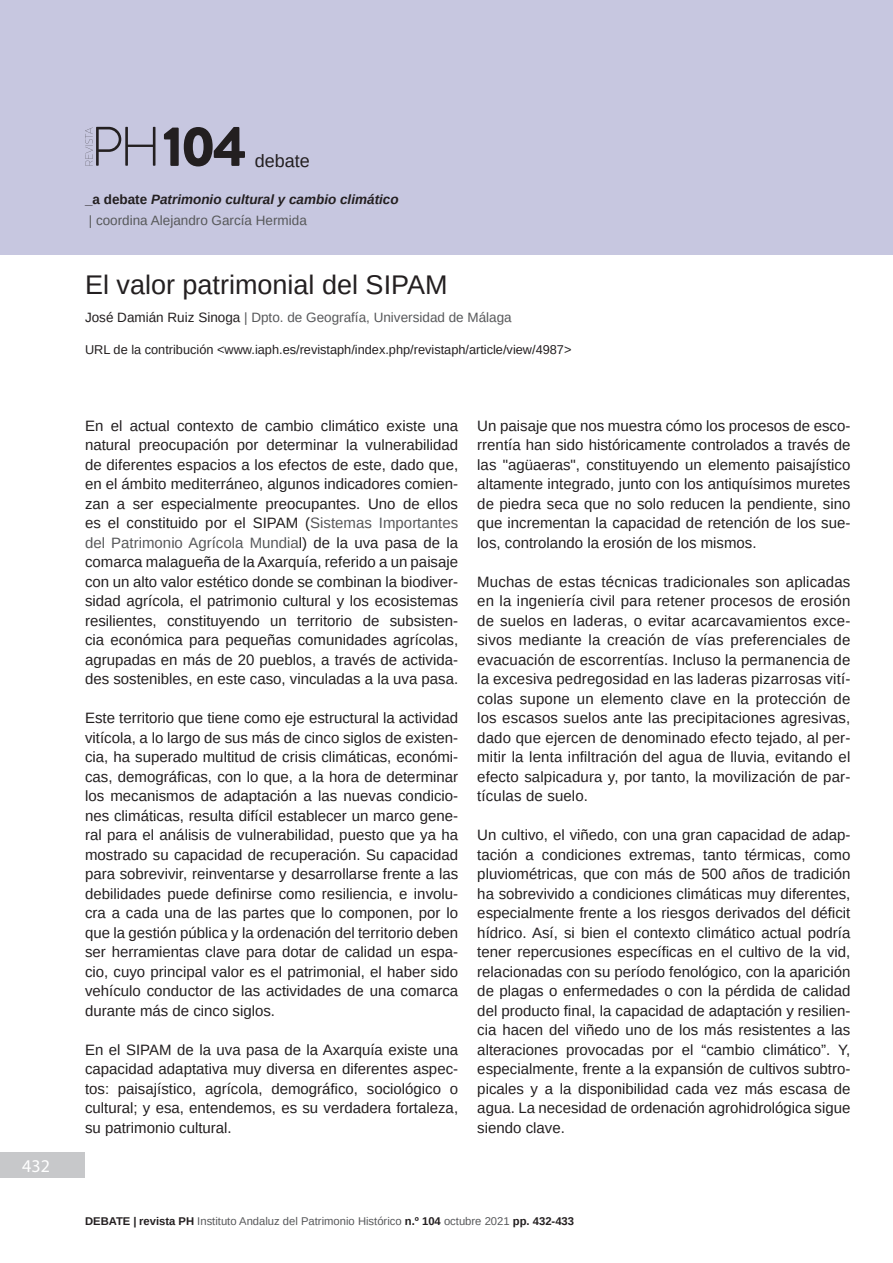
<style>
.page{position:relative;width:893px;height:1263px;background:#fff}
.page>*{position:absolute;margin:0;border:0;box-sizing:border-box;transform-origin:0 0}
.t1{font:900 56.4px "Brandon Grotesque";color:#231f20}
.Titulo{font:27px "Arimo";color:#231f20}
.t2{font:18px "Arimo";color:#231f20}
.t3{font:18px "Myriad Pro";color:#fff}
.t4{font:15px/19.5px "Arimo";color:#231f20;text-align:justify}
.t5{font:italic 700 13.5px/21px "Arimo";color:#231f20}
.Autor{font:13.5px "Arimo";color:#57585a}
.URL_articulo{font:12.75px "Arimo";color:#231f20}
.t6{font:11.25px "Arimo";color:#57585a}
.s1{font-style:normal}
.s2{font-weight:400;font-style:normal;color:#57585a}
.s3{color:#231f20}
.s4{color:#57585a}
.s5{font-weight:700;color:#231f20}
</style>
<div class="page">
<div style="left:0;top:0;width:893px;height:255px;background:#c7c7e0"></div>
<div style="left:0;top:1152px;width:85px;height:26px;background:#c7c8ca"></div>
<svg style="left:85px;top:127px;width:70px;height:39px"></svg>
<p class="t3" style="left:22px;top:1155px;width:29px">432</p>
<h1 class="t1" style="left:163px;top:107px;width:86px">104</h1>
<p class="t2" style="left:255px;top:149px;width:57px">debate</p>
<p class="t5" style="left:85px;top:189px;width:315px"><span class="s1">_a debate</span> Patrimonio cultural y cambio climático <span class="s2">| coordina Alejandro García Hermida</span></p>
<p class="Titulo" style="left:85px;top:268px;width:364px">El valor patrimonial del SIPAM</p>
<p class="Autor" style="left:85px;top:309px;width:428px"><span class="s3">José Damián Ruiz Sinoga</span> | Dpto. de Geografía, Universidad de Málaga</p>
<p class="URL_articulo" style="left:85px;top:342px;width:488px">URL de la contribución &lt;www.iaph.es/revistaph/index.php/revistaph/article/view/4987&gt;</p>
<p class="t4" style="left:85px;top:416px;width:375px">En el actual contexto de cambio climático existe una natural preocupación por determinar la vulnerabilidad de diferentes espacios a los efectos de este, dado que, en el ámbito mediterráneo, algunos indicadores comien&shy;zan a ser especialmente preocupantes. Uno de ellos es el constituido por el SIPAM (<span class="s4">Sistemas Importantes del Patrimonio Agrícola Mundia</span>l) de la uva pasa de la comarca malagueña de la Axarquía, referido a un paisaje con un alto valor estético donde se combinan la biodiver&shy;sidad agrícola, el patrimonio cultural y los ecosistemas resilientes, constituyendo un territorio de subsisten&shy;cia económica para pequeñas comunidades agrícolas, agrupadas en más de 20 pueblos, a través de activida&shy;des sostenibles, en este caso, vinculadas a la uva pasa.</p>
<p class="t4" style="left:85px;top:708px;width:375px">Este territorio que tiene como eje estructural la actividad vitícola, a lo largo de sus más de cinco siglos de existen&shy;cia, ha superado multitud de crisis climáticas, económi&shy;cas, demográficas, con lo que, a la hora de determinar los mecanismos de adaptación a las nuevas condicio&shy;nes climáticas, resulta difícil establecer un marco gene&shy;ral para el análisis de vulnerabilidad, puesto que ya ha mostrado su capacidad de recuperación. Su capacidad para sobrevivir, reinventarse y desarrollarse frente a las debilidades puede definirse como resiliencia, e involu&shy;cra a cada una de las partes que lo componen, por lo que la gestión pública y la ordenación del territorio deben ser herramientas clave para dotar de calidad un espa&shy;cio, cuyo principal valor es el patrimonial, el haber sido vehículo conductor de las actividades de una comarca durante más de cinco siglos.</p>
<p class="t4" style="left:85px;top:1040px;width:375px">En el SIPAM de la uva pasa de la Axarquía existe una capacidad adaptativa muy diversa en diferentes aspec&shy;tos: paisajístico, agrícola, demográfico, sociológico o cultural; y esa, entendemos, es su verdadera fortaleza, su patrimonio cultural.</p>
<p class="t4" style="left:477px;top:416px;width:375px">Un paisaje que nos muestra cómo los procesos de esco&shy;rrentía han sido históricamente controlados a través de las "agüaeras", constituyendo un elemento paisajístico altamente integrado, junto con los antiquísimos muretes de piedra seca que no solo reducen la pendiente, sino que incrementan la capacidad de retención de los sue&shy;los, controlando la erosión de los mismos.</p>
<p class="t4" style="left:477px;top:572px;width:375px">Muchas de estas técnicas tradicionales son aplicadas en la ingeniería civil para retener procesos de erosión de suelos en laderas, o evitar acarcavamientos exce&shy;sivos mediante la creación de vías preferenciales de evacuación de escorrentías. Incluso la permanencia de la excesiva pedregosidad en las laderas pizarrosas vití&shy;colas supone un elemento clave en la protección de los escasos suelos ante las precipitaciones agresivas, dado que ejercen de denominado efecto tejado, al per&shy;mitir la lenta infiltración del agua de lluvia, evitando el efecto salpicadura y, por tanto, la movilización de par&shy;tículas de suelo.</p>
<p class="t4" style="left:477px;top:825px;width:375px">Un cultivo, el viñedo, con una gran capacidad de adap&shy;tación a condiciones extremas, tanto térmicas, como pluviométricas, que con más de 500 años de tradición ha sobrevivido a condiciones climáticas muy diferentes, especialmente frente a los riesgos derivados del déficit hídrico. Así, si bien el contexto climático actual podría tener repercusiones específicas en el cultivo de la vid, relacionadas con su período fenológico, con la aparición de plagas o enfermedades o con la pérdida de calidad del producto final, la capacidad de adaptación y resilien&shy;cia hacen del viñedo uno de los más resistentes a las alteraciones provocadas por el “cambio climático”. Y, especialmente, frente a la expansión de cultivos subtro&shy;picales y a la disponibilidad cada vez más escasa de agua. La necesidad de ordenación agrohidrológica sigue siendo clave.</p>
<p class="t6" style="left:85px;top:1214px;width:491px"><span class="s5">DEBATE | revista PH</span> Instituto Andaluz del Patrimonio Histórico <span class="s5">n.º 104</span> octubre 2021 <span class="s5">pp. 432-433</span></p>
</div>
